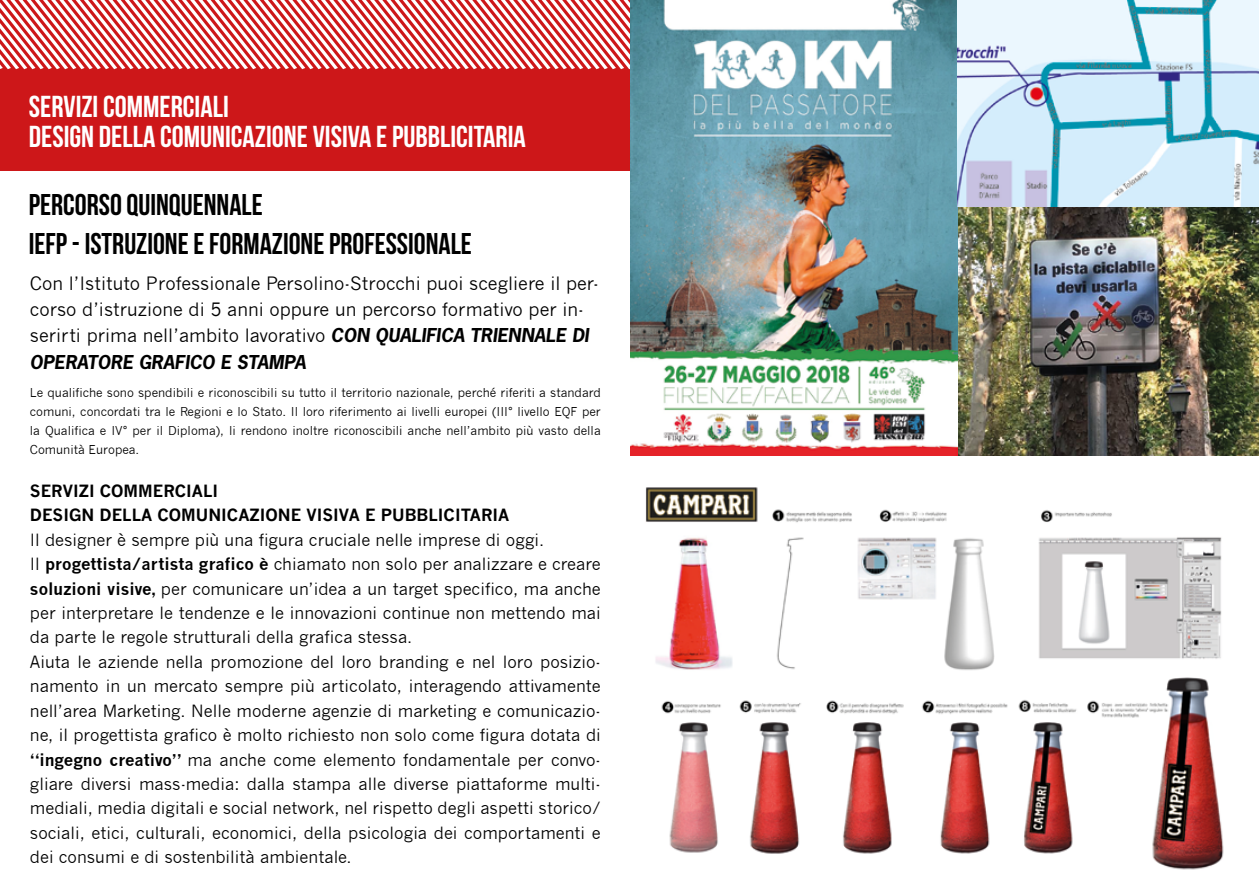
<style>
.page{position:relative;width:1259px;height:893px;background:#fff}
.page>*{position:absolute;margin:0;border:0;box-sizing:border-box;transform-origin:0 0}
.titoli{font:30.3px "Bebas Neue";color:#fff}
.Normale{font:30px "Bebas Neue";color:#000}
.t1{font:18px/26.2px "News Gothic";color:#000}
.t2{font:italic 700 18px "News Gothic Std";color:#000}
.t3{font:16.5px/24.5px "News Gothic";color:#000;text-align:justify}
.t4{font:700 16.5px "News Gothic";color:#000}
.t5{font:12px/19px "News Gothic";color:#000;text-align:justify}
.s1{font-family:"News Gothic Std";font-weight:700;font-style:italic}
.s2{font-weight:700}
</style>
<div class="page">
<img style="left:645px;top:487px;width:579px;height:383px">
<div style="left:0;top:0;width:631px;height:170px;background:#cd1719"></div>
<svg style="left:0;top:0;width:630px;height:69px"></svg>
<img style="left:630px;top:0;width:629px;height:455px">
<p class="titoli" style="left:29px;top:90px;width:201px">SERVIZI COMMERCIALI</p>
<p class="titoli" style="left:29px;top:120px;width:498px">DESIGN DELLA COMUNICAZIONE VISIVA E PUBBLICITARIA</p>
<p class="Normale" style="left:29px;top:189px;width:235px">PERCORSO QUINQUENNALE</p>
<p class="Normale" style="left:29px;top:228px;width:444px">IEFP - ISTRUZIONE E FORMAZIONE PROFESSIONALE</p>
<p class="t1" style="left:30px;top:270px;width:570px">Con l’Istituto Professionale Persolino-Strocchi puoi scegliere il per&shy;corso d’istruzione di 5 anni oppure un percorso formativo per in&shy;serirti prima nell’ambito lavorativo <span class="s1">CON QUALIFICA TRIENNALE DI</span></p>
<p class="t2" style="left:30px;top:351px;width:277px">OPERATORE GRAFICO E STAMPA</p>
<p class="t5" style="left:30px;top:383px;width:572px">Le qualifiche sono spendibili e riconoscibili su tutto il territorio nazionale, perché riferiti a standard comuni, concordati tra le Regioni e lo Stato. Il loro riferimento ai livelli europei (III° livello EQF per la Qualifica e IV° per il Diploma), li rendono inoltre riconoscibili anche nell’ambito più vasto della Comunità Europea.</p>
<p class="t4" style="left:30px;top:481px;width:190px">SERVIZI COMMERCIALI</p>
<p class="t4" style="left:30px;top:505px;width:481px">DESIGN DELLA COMUNICAZIONE VISIVA E PUBBLICITARIA</p>
<p class="t3" style="left:30px;top:528px;width:516px">Il designer è sempre più una figura cruciale nelle imprese di oggi.</p>
<p class="t3" style="left:30px;top:552px;width:572px">Il <span class="s2">progettista/artista grafico è</span> chiamato non solo per analizzare e creare <span class="s2">soluzioni visive,</span> per comunicare un’idea a un target specifico, ma anche per interpretare le tendenze e le innovazioni continue non mettendo mai da parte le regole strutturali della grafica stessa.</p>
<p class="t3" style="left:30px;top:650px;width:572px">Aiuta le aziende nella promozione del loro branding e nel loro posizio&shy;namento in un mercato sempre più articolato, interagendo attivamente nell’area Marketing. Nelle moderne agenzie di marketing e comunicazio&shy;ne, il progettista grafico è molto richiesto non solo come figura dotata di <span class="s2">“ingegno creativo”</span> ma anche come elemento fondamentale per convo&shy;gliare diversi mass-media: dalla stampa alle diverse piattaforme multi&shy;mediali, media digitali e social network, nel rispetto degli aspetti storico/ sociali, etici, culturali, economici, della psicologia dei comportamenti e dei consumi e di sostenbilità ambientale.</p>
</div>
